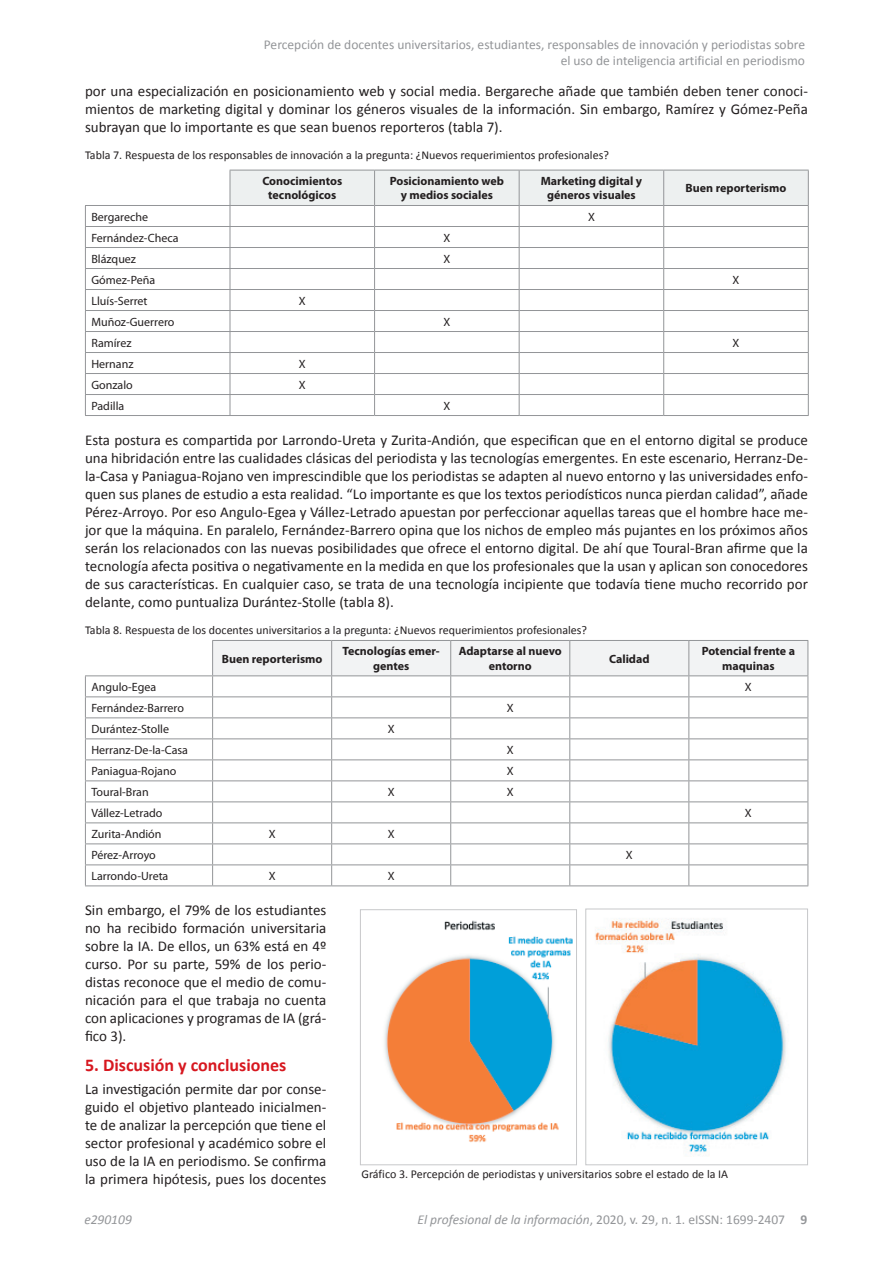
<style>
.page{position:relative;width:893px;height:1263px;background:#fff}
.page>*{position:absolute;margin:0;border:0;box-sizing:border-box;transform-origin:0 0}
.t1{font:700 18px "Calibri";color:#d7171f}
.t2{font:15px/18px "Calibri";color:#231f20;text-align:justify}
.t3{font:13.5px/16.2px "Calibri";color:#939598;text-align:right}
.t4{font:italic 13.5px "Calibri";color:#939598}
.t5{font:12px "Myriad Pro";color:#231f20}
.t6{font:12px "Calibri";color:#231f20}
.t7{font:700 12px/14.4px "Myriad Pro";color:#231f20;text-align:center}
.s1{font-style:italic}
.s2{font-weight:700}
</style>
<div class="page">
<hr style="left:85px;top:226px;width:145px;height:1px;background:#939598">
<hr style="left:85px;top:247px;width:145px;height:1px;background:#939598">
<hr style="left:85px;top:268px;width:145px;height:1px;background:#939598">
<hr style="left:85px;top:289px;width:145px;height:1px;background:#939598">
<hr style="left:85px;top:310px;width:145px;height:1px;background:#939598">
<hr style="left:85px;top:331px;width:145px;height:1px;background:#939598">
<hr style="left:85px;top:352px;width:145px;height:1px;background:#939598">
<hr style="left:85px;top:373px;width:145px;height:1px;background:#939598">
<hr style="left:85px;top:394px;width:145px;height:1px;background:#939598">
<svg style="left:85px;top:206px;width:1px;height:209px"></svg>
<svg style="left:230px;top:170px;width:579px;height:245px"></svg>
<hr style="left:85px;top:415px;width:145px;height:1px;background:#939598">
<hr style="left:230px;top:415px;width:145px;height:1px;background:#939598">
<hr style="left:375px;top:415px;width:144px;height:1px;background:#939598">
<hr style="left:519px;top:415px;width:145px;height:1px;background:#939598">
<hr style="left:664px;top:415px;width:145px;height:1px;background:#939598">
<hr style="left:230px;top:170px;width:1px;height:35px;background:#939598">
<hr style="left:85px;top:205px;width:145px;height:1px;background:#939598">
<hr style="left:85px;top:696px;width:128px;height:1px;background:#939598">
<hr style="left:85px;top:717px;width:128px;height:1px;background:#939598">
<hr style="left:85px;top:738px;width:128px;height:1px;background:#939598">
<hr style="left:85px;top:759px;width:128px;height:1px;background:#939598">
<hr style="left:85px;top:780px;width:128px;height:1px;background:#939598">
<hr style="left:85px;top:801px;width:128px;height:1px;background:#939598">
<hr style="left:85px;top:822px;width:128px;height:1px;background:#939598">
<hr style="left:85px;top:843px;width:128px;height:1px;background:#939598">
<hr style="left:85px;top:864px;width:128px;height:1px;background:#939598">
<svg style="left:85px;top:676px;width:1px;height:209px"></svg>
<svg style="left:212px;top:640px;width:596px;height:245px"></svg>
<hr style="left:85px;top:885px;width:128px;height:1px;background:#939598">
<hr style="left:213px;top:885px;width:119px;height:1px;background:#939598">
<hr style="left:332px;top:885px;width:119px;height:1px;background:#939598">
<hr style="left:451px;top:885px;width:119px;height:1px;background:#939598">
<hr style="left:570px;top:885px;width:119px;height:1px;background:#939598">
<hr style="left:689px;top:885px;width:119px;height:1px;background:#939598">
<hr style="left:212px;top:641px;width:1px;height:34px;background:#939598">
<hr style="left:85px;top:675px;width:128px;height:1px;background:#939598">
<img style="left:384px;top:920px;width:189px;height:222px">
<div style="left:360px;top:909px;width:217px;height:256px;border:1px solid #c7c8ca"></div>
<img style="left:595px;top:918px;width:193px;height:239px">
<div style="left:585px;top:909px;width:223px;height:256px;border:1px solid #c7c8ca"></div>
<p class="t3" style="left:264px;top:37px;width:543px">Percepción de docentes universitarios, estudiantes, responsables de innovación y periodistas sobre el uso de inteligencia artificial en periodismo</p>
<p class="t2" style="left:85px;top:82px;width:724px">por una especialización en posicionamiento web y social media. Bergareche añade que también deben tener conoci&shy;mientos de marketing digital y dominar los géneros visuales de la información. Sin embargo, Ramírez y Gómez-Peña subrayan que lo importante es que sean buenos reporteros (tabla 7).</p>
<p class="t6" style="left:85px;top:148px;width:525px">Tabla 7. Respuesta de los responsables de innovación a la pregunta: ¿Nuevos requerimientos profesionales?</p>
<p class="t7" style="left:262px;top:173px;width:81px">Conocimientos tecnológicos</p>
<p class="t7" style="left:390px;top:173px;width:116px">Posicionamiento web y medios sociales</p>
<p class="t7" style="left:541px;top:173px;width:103px">Marketing digital y géneros visuales</p>
<p class="t7" style="left:686px;top:181px;width:102px">Buen reporterismo</p>
<p class="t5" style="left:91px;top:209px;width:58px">Bergareche</p>
<p class="t5" style="left:588px;top:209px;width:8px">X</p>
<p class="t5" style="left:91px;top:230px;width:89px">Fernández-Checa</p>
<p class="t5" style="left:443px;top:230px;width:8px">X</p>
<p class="t5" style="left:91px;top:251px;width:46px">Blázquez</p>
<p class="t5" style="left:443px;top:251px;width:8px">X</p>
<p class="t5" style="left:91px;top:272px;width:65px">Gómez-Peña</p>
<p class="t5" style="left:733px;top:272px;width:8px">X</p>
<p class="t5" style="left:91px;top:293px;width:58px">Lluís-Serret</p>
<p class="t5" style="left:299px;top:293px;width:8px">X</p>
<p class="t5" style="left:91px;top:314px;width:85px">Muñoz-Guerrero</p>
<p class="t5" style="left:443px;top:314px;width:8px">X</p>
<p class="t5" style="left:91px;top:335px;width:42px">Ramírez</p>
<p class="t5" style="left:733px;top:335px;width:8px">X</p>
<p class="t5" style="left:91px;top:356px;width:44px">Hernanz</p>
<p class="t5" style="left:299px;top:356px;width:8px">X</p>
<p class="t5" style="left:91px;top:377px;width:43px">Gonzalo</p>
<p class="t5" style="left:299px;top:377px;width:8px">X</p>
<p class="t5" style="left:91px;top:398px;width:34px">Padilla</p>
<p class="t5" style="left:443px;top:398px;width:8px">X</p>
<p class="t2" style="left:85px;top:431px;width:724px">Esta postura es compartida por Larrondo-Ureta y Zurita-Andión, que especifican que en el entorno digital se produce una hibridación entre las cualidades clásicas del periodista y las tecnologías emergentes. En este escenario, Herranz-De&shy;la-Casa y Paniagua-Rojano ven imprescindible que los periodistas se adapten al nuevo entorno y las universidades enfo&shy;quen sus planes de estudio a esta realidad. “Lo importante es que los textos periodísticos nunca pierdan calidad”, añade Pérez-Arroyo. Por eso Angulo-Egea y Vállez-Letrado apuestan por perfeccionar aquellas tareas que el hombre hace me&shy;jor que la máquina. En paralelo, Fernández-Barrero opina que los nichos de empleo más pujantes en los próximos años serán los relacionados con las nuevas posibilidades que ofrece el entorno digital. De ahí que Toural-Bran afirme que la tecnología afecta positiva o negativamente en la medida en que los profesionales que la usan y aplican son conocedores de sus características. En cualquier caso, se trata de una tecnología incipiente que todavía tiene mucho recorrido por delante, como puntualiza Durántez-Stolle (tabla 8).</p>
<p class="t6" style="left:85px;top:622px;width:504px">Tabla 8. Respuesta de los docentes universitarios a la pregunta: ¿Nuevos requerimientos profesionales?</p>
<p class="t7" style="left:222px;top:651px;width:102px">Buen reporterismo</p>
<p class="t7" style="left:343px;top:644px;width:99px">Tecnologías emer&shy;gentes</p>
<p class="t7" style="left:459px;top:644px;width:105px">Adaptarse al nuevo entorno</p>
<p class="t7" style="left:609px;top:651px;width:42px">Calidad</p>
<p class="t7" style="left:702px;top:644px;width:95px">Potencial frente a maquinas</p>
<p class="t5" style="left:91px;top:679px;width:66px">Angulo-Egea</p>
<p class="t5" style="left:745px;top:679px;width:8px">X</p>
<p class="t5" style="left:91px;top:700px;width:94px">Fernández-Barrero</p>
<p class="t5" style="left:507px;top:700px;width:8px">X</p>
<p class="t5" style="left:91px;top:721px;width:79px">Durántez-Stolle</p>
<p class="t5" style="left:388px;top:721px;width:8px">X</p>
<p class="t5" style="left:91px;top:742px;width:98px">Herranz-De-la-Casa</p>
<p class="t5" style="left:507px;top:742px;width:8px">X</p>
<p class="t5" style="left:91px;top:763px;width:86px">Paniagua-Rojano</p>
<p class="t5" style="left:507px;top:763px;width:8px">X</p>
<p class="t5" style="left:91px;top:784px;width:59px">Toural-Bran</p>
<p class="t5" style="left:388px;top:784px;width:8px">X</p>
<p class="t5" style="left:507px;top:784px;width:8px">X</p>
<p class="t5" style="left:91px;top:805px;width:73px">Vállez-Letrado</p>
<p class="t5" style="left:745px;top:805px;width:8px">X</p>
<p class="t5" style="left:91px;top:826px;width:72px">Zurita-Andión</p>
<p class="t5" style="left:269px;top:826px;width:8px">X</p>
<p class="t5" style="left:388px;top:826px;width:8px">X</p>
<p class="t5" style="left:91px;top:847px;width:66px">Pérez-Arroyo</p>
<p class="t5" style="left:626px;top:847px;width:8px">X</p>
<p class="t5" style="left:91px;top:868px;width:79px">Larrondo-Ureta</p>
<p class="t5" style="left:269px;top:868px;width:8px">X</p>
<p class="t5" style="left:388px;top:868px;width:8px">X</p>
<p class="t2" style="left:85px;top:901px;width:243px">Sin embargo, el 79% de los estudiantes no ha recibido formación universitaria sobre la IA. De ellos, un 63% está en 4º curso. Por su parte, 59% de los perio&shy;distas reconoce que el medio de comu&shy;nicación para el que trabaja no cuenta con aplicaciones y programas de IA (grá&shy;fico 3).</p>
<p class="t1" style="left:85px;top:1054px;width:203px">5. Discusión y conclusiones</p>
<p class="t2" style="left:85px;top:1080px;width:243px">La investigación permite dar por conse&shy;guido el objetivo planteado inicialmen&shy;te de analizar la percepción que tiene el sector profesional y académico sobre el uso de la IA en periodismo. Se confirma la primera hipótesis, pues los docentes</p>
<p class="t6" style="left:361px;top:1167px;width:368px">Gráfico 3. Percepción de periodistas y universitarios sobre el estado de la IA</p>
<p class="t4" style="left:84px;top:1210px;width:49px">e290109</p>
<p class="t3" style="left:417px;top:1212px;width:391px"><span class="s1">El profesional de la información</span>, 2020, v. 29, n. 1. eISSN: 1699-2407 <span class="s2">9</span></p>
</div>
